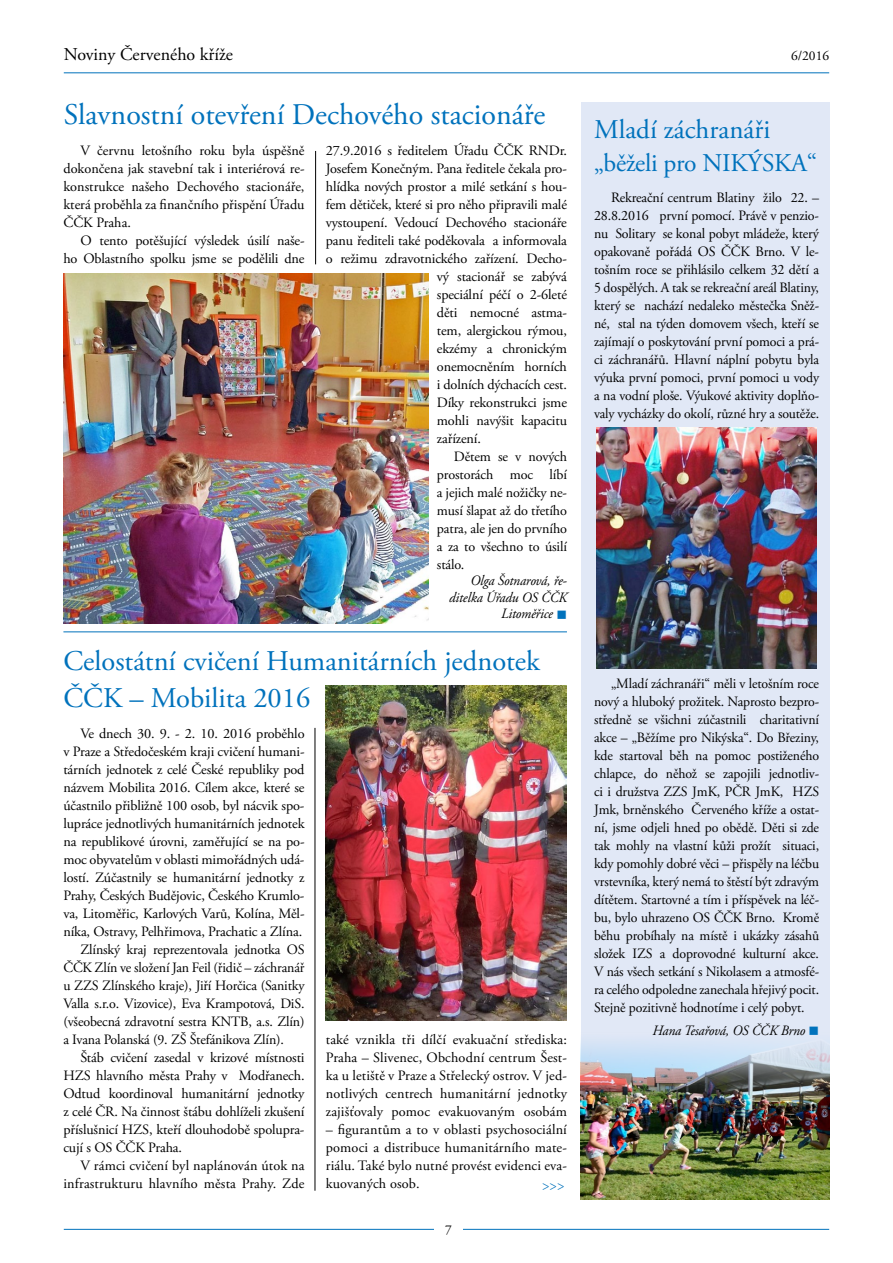
<style>
.page{position:relative;width:893px;height:1263px;background:#fff}
.page>*{position:absolute;margin:0;border:0;box-sizing:border-box;transform-origin:0 0}
.t1{font:30px "Adobe Garamond Pro";color:#0072bc}
.t2{font:28.5px/37.5px "Adobe Garamond Pro";color:#0072bc}
.t3{font:27px "Adobe Garamond Pro";color:#0072bc}
.t4{font:25.5px "Adobe Garamond Pro";letter-spacing:-.01em;color:#0072bc}
.t5{font:18px "Adobe Garamond Pro";color:#000}
.t6{font:14.25px/18px "Adobe Garamond Pro";letter-spacing:-.01em;color:#000;text-align:justify}
.t7{font:italic 14.25px/16.5px "Adobe Garamond Pro";letter-spacing:-.01em;color:#000;text-align:right;scale:.96 1}
.t8{font:14.25px "Adobe Garamond Pro";letter-spacing:.01em;color:#000}
.t9{font:13.5px "Adobe Garamond Pro";color:#000}
.t10{font:13.5px "Minion Pro";color:#0072bc}
.s1{color:#0072bc}
</style>
<div class="page">
<hr style="left:64px;top:72px;width:765px;height:1px;background:#0072bc">
<hr style="left:64px;top:1229px;width:765px;height:1px;background:#0072bc">
<div style="left:434px;top:1217px;width:29px;height:25px;background:#fff"></div>
<div style="left:581px;top:102px;width:248px;height:1097px;background:#e1e8f6"></div>
<img style="left:596px;top:427px;width:221px;height:242px">
<img style="left:581px;top:1042px;width:248px;height:157px">
<img style="left:64px;top:273px;width:364px;height:350px">
<hr style="left:63px;top:631px;width:504px;height:1px;background:#0072bc">
<img style="left:326px;top:685px;width:241px;height:336px">
<hr style="left:315px;top:151px;width:1px;height:113px;background:#000">
<hr style="left:315px;top:728px;width:1px;height:463px;background:#000">
<p class="t5" style="left:64px;top:43px;width:171px">Noviny Červeného kříže</p>
<p class="t9" style="left:791px;top:47px;width:40px">6/2016</p>
<h1 class="t1" style="left:64px;top:96px;width:483px">Slavnostní otevření Dechového stacionáře</h1>
<p class="t6" style="left:63px;top:142px;width:243px;text-indent:17px">V červnu letošního roku byla úspěšně dokončena jak stavební tak i interiérová re&shy;konstrukce našeho Dechového stacionáře, která proběhla za finančního přispění Úřadu ČČK Praha.</p>
<p class="t6" style="left:63px;top:232px;width:243px;text-align:right">O tento potěšující výsledek úsilí naše&shy;ho Oblastního spolku jsme se podělili dne</p>
<p class="t6" style="left:326px;top:142px;width:243px">27.9.2016 s ředitelem Úřadu ČČK RNDr.</p>
<p class="t6" style="left:326px;top:160px;width:243px">Josefem Konečným. Pana ředitele čekala pro-</p>
<p class="t6" style="left:326px;top:178px;width:243px">hlídka nových prostor a milé setkání s hou-</p>
<p class="t6" style="left:326px;top:196px;width:243px">fem dětiček, které si pro něho připravili malé</p>
<p class="t6" style="left:326px;top:214px;width:243px">vystoupení. Vedoucí Dechového stacionáře</p>
<p class="t6" style="left:326px;top:232px;width:243px">panu řediteli také poděkovala a informovala</p>
<p class="t6" style="left:326px;top:250px;width:243px">o režimu zdravotnického zařízení. Decho-</p>
<p class="t6" style="left:437px;top:268px;width:132px">vý stacionář se zabývá</p>
<p class="t6" style="left:437px;top:286px;width:132px">speciální péčí o 2-6leté</p>
<p class="t6" style="left:437px;top:304px;width:132px">děti nemocné astma-</p>
<p class="t6" style="left:437px;top:322px;width:132px">tem, alergickou rýmou,</p>
<p class="t6" style="left:437px;top:340px;width:132px">ekzémy a chronickým</p>
<p class="t6" style="left:437px;top:358px;width:132px">onemocněním horních</p>
<p class="t6" style="left:437px;top:376px;width:132px">i dolních dýchacích cest.</p>
<p class="t6" style="left:437px;top:394px;width:132px">Díky rekonstrukci jsme</p>
<p class="t6" style="left:437px;top:412px;width:132px">mohli navýšit kapacitu</p>
<p class="t6" style="left:437px;top:430px;width:46px">zařízení.</p>
<p class="t6" style="left:454px;top:448px;width:115px">Dětem se v nových</p>
<p class="t6" style="left:437px;top:466px;width:132px">prostorách moc líbí</p>
<p class="t6" style="left:437px;top:484px;width:132px">a jejich malé nožičky ne-</p>
<p class="t6" style="left:437px;top:502px;width:132px">musí šlapat až do třetího</p>
<p class="t6" style="left:437px;top:520px;width:132px">patra, ale jen do prvního</p>
<p class="t6" style="left:437px;top:538px;width:132px">a za to všechno to úsilí</p>
<p class="t6" style="left:437px;top:556px;width:29px">stálo.</p>
<p class="t7" style="left:449px;top:573px;width:124px">Olga Šotnarová, ře&shy;ditelka Úřadu OS ČČK<br>Litoměřice <span class="s1">■</span></p>
<h2 class="t2" style="left:63px;top:643px;width:478px">Celostátní cvičení Humanitárních jednotek<br>ČČK – Mobilita 2016</h2>
<p class="t6" style="left:80px;top:725px;width:226px">Ve dnech 30. 9. - 2. 10. 2016 proběhlo</p>
<p class="t6" style="left:63px;top:743px;width:243px">v Praze a Středočeském kraji cvičení humani-</p>
<p class="t6" style="left:63px;top:761px;width:243px">tárních jednotek z celé České republiky pod</p>
<p class="t6" style="left:63px;top:779px;width:243px">názvem Mobilita 2016. Cílem akce, které se</p>
<p class="t6" style="left:63px;top:797px;width:243px">účastnilo přibližně 100 osob, byl nácvik spo-</p>
<p class="t6" style="left:63px;top:815px;width:243px">lupráce jednotlivých humanitárních jednotek</p>
<p class="t6" style="left:63px;top:833px;width:243px">na republikové úrovni, zaměřující se na po-</p>
<p class="t6" style="left:63px;top:851px;width:243px">moc obyvatelům v oblasti mimořádných udá-</p>
<p class="t6" style="left:63px;top:869px;width:243px">lostí. Zúčastnily se humanitární jednotky z</p>
<p class="t6" style="left:63px;top:887px;width:243px">Prahy, Českých Budějovic, Českého Krumlo-</p>
<p class="t6" style="left:63px;top:905px;width:243px">va, Litoměřic, Karlových Varů, Kolína, Měl-</p>
<p class="t6" style="left:63px;top:923px;width:240px">níka, Ostravy, Pelhřimova, Prachatic a Zlína.</p>
<p class="t6" style="left:80px;top:941px;width:226px">Zlínský kraj reprezentovala jednotka OS</p>
<p class="t6" style="left:63px;top:959px;width:243px">ČČK Zlín ve složení Jan Feil (řidič – záchranář</p>
<p class="t6" style="left:63px;top:977px;width:243px">u ZZS Zlínského kraje), Jiří Horčica (Sanitky</p>
<p class="t6" style="left:63px;top:995px;width:243px">Valla s.r.o. Vizovice), Eva Krampotová, DiS.</p>
<p class="t6" style="left:63px;top:1013px;width:243px">(všeobecná zdravotní sestra KNTB, a.s. Zlín)</p>
<p class="t6" style="left:63px;top:1031px;width:222px">a Ivana Polanská (9. ZŠ Štefánikova Zlín).</p>
<p class="t6" style="left:80px;top:1049px;width:226px">Štáb cvičení zasedal v krizové místnosti</p>
<p class="t6" style="left:63px;top:1067px;width:243px">HZS hlavního města Prahy v Modřanech.</p>
<p class="t6" style="left:63px;top:1085px;width:243px">Odtud koordinoval humanitární jednotky</p>
<p class="t6" style="left:63px;top:1103px;width:243px">z celé ČR. Na činnost štábu dohlíželi zkušení</p>
<p class="t6" style="left:63px;top:1121px;width:243px">příslušnicí HZS, kteří dlouhodobě spolupra-</p>
<p class="t6" style="left:63px;top:1139px;width:120px">cují s OS ČČK Praha.</p>
<p class="t8" style="left:80px;top:1157px;width:226px">V rámci cvičení byl naplánován útok na</p>
<p class="t8" style="left:63px;top:1175px;width:243px">infrastrukturu hlavního města Prahy. Zde</p>
<p class="t6" style="left:326px;top:1031px;width:243px">také vznikla tři dílčí evakuační střediska:<br>Praha – Slivenec, Obchodní centrum Šest&shy;ka u letiště v Praze a Střelecký ostrov. V jed&shy;notlivých centrech humanitární jednotky zajišťovaly pomoc evakuovaným osobám</p>
<p class="t6" style="left:326px;top:1121px;width:243px">– figurantům a to v oblasti psychosociální pomoci a distribuce humanitárního mate&shy;riálu. Také bylo nutné provést evidenci eva&shy;kuovaných osob.</p>
<p class="t10" style="left:542px;top:1176px;width:24px">&gt;&gt;&gt;</p>
<p class="t9" style="left:445px;top:1222px;width:8px">7</p>
<h3 class="t3" style="left:594px;top:113px;width:178px">Mladí záchranáři</h3>
<h3 class="t4" style="left:594px;top:147px;width:224px">„běželi pro NIKÝSKA“</h3>
<p class="t6" style="left:594px;top:189px;width:227px;text-indent:17px">Rekreační centrum Blatiny žilo 22. – 28.8.2016 první pomocí. Právě v penzio&shy;nu Solitary se konal pobyt mládeže, který opakovaně pořádá OS ČČK Brno. V le&shy;tošním roce se přihlásilo celkem 32 dětí a 5 dospělých. A tak se rekreační areál Blatiny, který se nachází nedaleko městečka Sněž&shy;né, stal na týden domovem všech, kteří se zajímají o poskytování první pomoci a prá&shy;ci záchranářů. Hlavní náplní pobytu byla výuka první pomoci, první pomoci u vody a na vodní ploše. Výukové aktivity doplňo&shy;valy vycházky do okolí, různé hry a soutěže.</p>
<p class="t6" style="left:594px;top:675px;width:227px;text-indent:17px">„Mladí záchranáři“ měli v letošním roce nový a hluboký prožitek. Naprosto bezpro&shy;středně se všichni zúčastnili charitativní akce – „Běžíme pro Nikýska“. Do Březiny, kde startoval běh na pomoc postiženého chlapce, do něhož se zapojili jednotliv&shy;ci i družstva ZZS JmK, PČR JmK, HZS Jmk, brněnského Červeného kříže a ostat&shy;ní, jsme odjeli hned po obědě. Děti si zde tak mohly na vlastní kůži prožít situaci, kdy pomohly dobré věci – přispěly na léčbu vrstevníka, který nemá to štěstí být zdravým dítětem. Startovné a tím i příspěvek na léč&shy;bu, bylo uhrazeno OS ČČK Brno. Kromě běhu probíhaly na místě i ukázky zásahů složek IZS a doprovodné kulturní akce.<br>V nás všech setkání s Nikolasem a atmosfé&shy;ra celého odpoledne zanechala hřejivý pocit.<br>Stejně pozitivně hodnotíme i celý pobyt.</p>
<p class="t7" style="left:653px;top:1022px;width:175px">Hana Tesařová, OS ČČK Brno <span class="s1">■</span></p>
</div>
